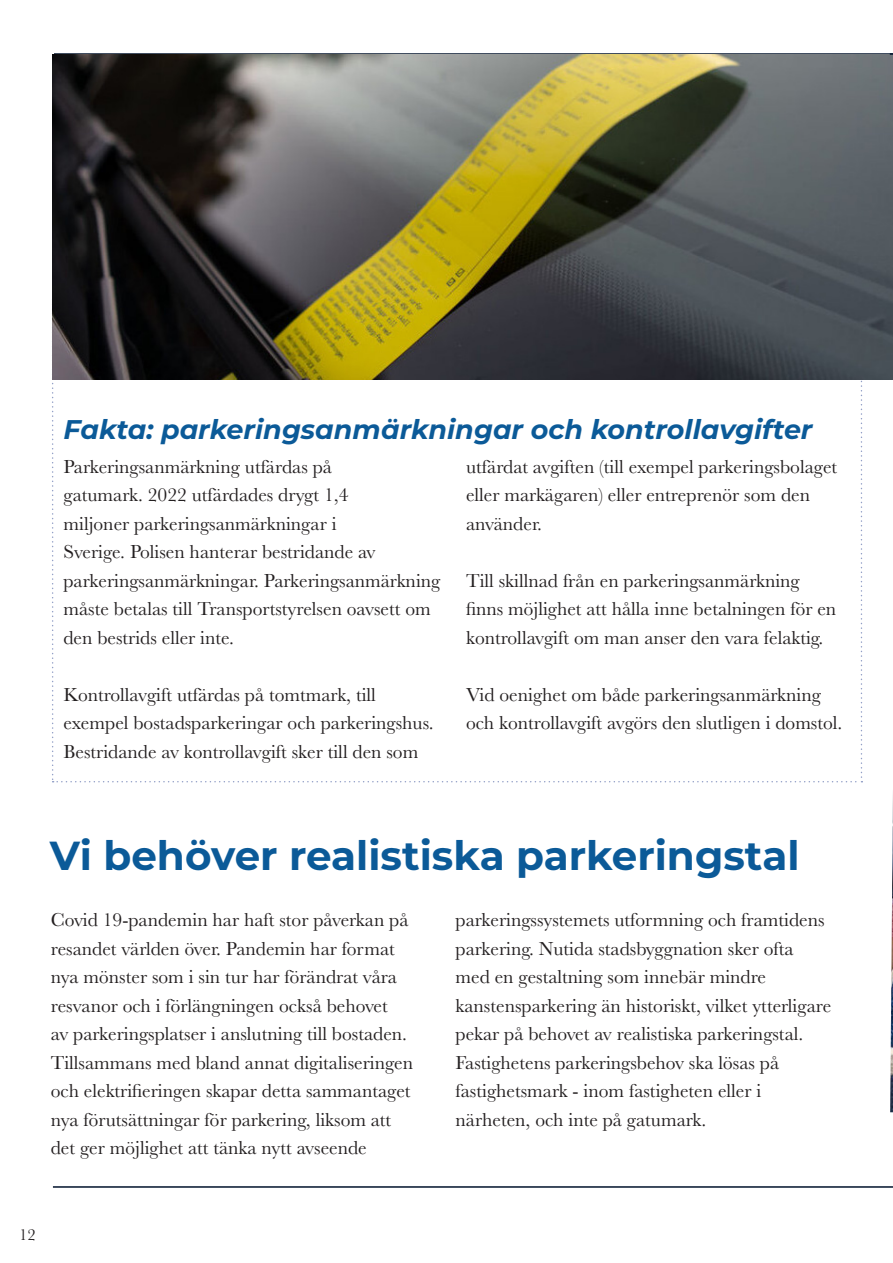
<style>
.page{position:relative;width:893px;height:1263px;background:#fff}
.page>*{position:absolute;margin:0;border:0;box-sizing:border-box;transform-origin:0 0}
.Rubrik_1{font:700 40.5px "Montserrat";color:#0b5a98}
.Rubrik_2{font:italic 700 27px "Montserrat";color:#0b5a98}
.t1{font:19.5px/28.5px "Baskerville";color:#231f20}
.t2{font:16.5px "Baskerville";color:#231f20}
</style>
<div class="page">
<svg style="left:52px;top:379px;width:810px;height:403px"></svg>
<hr style="left:54px;top:53px;width:839px;height:2px;background:#00122b">
<hr style="left:53px;top:1186px;width:840px;height:2px;background:#00122b">
<img style="left:52px;top:54px;width:841px;height:325px">
<img style="left:890px;top:796px;width:3px;height:316px">
<p class="Rubrik_2" style="left:63px;top:409px;width:751px">Fakta: parkeringsanmärkningar och kontrollavgifter</p>
<p class="t1" style="left:63px;top:453px;width:378px">Parkeringsanmärkning utfärdas på<br>gatumark. 2022 utfärdades drygt 1,4<br>miljoner parkeringsanmärkningar i<br>Sverige. Polisen hanterar bestridande av parkeringsanmärkningar. Parkeringsanmärkning måste betalas till Transportstyrelsen oavsett om den bestrids eller inte.</p>
<p class="t1" style="left:466px;top:453px;width:373px">utfärdat avgiften (till exempel parkeringsbolaget eller markägaren) eller entreprenör som den använder.</p>
<p class="t1" style="left:466px;top:567px;width:372px">Till skillnad från en parkeringsanmärkning finns möjlighet att hålla inne betalningen för en kontrollavgift om man anser den vara felaktig.</p>
<p class="t1" style="left:466px;top:681px;width:378px">Vid oenighet om både parkeringsanmärkning och kontrollavgift avgörs den slutligen i domstol.</p>
<p class="t1" style="left:63px;top:681px;width:372px">Kontrollavgift utfärdas på tomtmark, till exempel bostadsparkeringar och parkeringshus.<br>Bestridande av kontrollavgift sker till den som</p>
<p class="Rubrik_1" style="left:50px;top:826px;width:751px">Vi behöver realistiska parkeringstal</p>
<p class="t1" style="left:51px;top:906px;width:364px">Covid 19-pandemin har haft stor påverkan på resandet världen över. Pandemin har format nya mönster som i sin tur har förändrat våra resvanor och i förlängningen också behovet<br>av parkeringsplatser i anslutning till bostaden.<br>Tillsammans med bland annat digitaliseringen och elektrifieringen skapar detta sammantaget nya förutsättningar för parkering, liksom att det ger möjlighet att tänka nytt avseende</p>
<p class="t1" style="left:455px;top:906px;width:377px">parkeringssystemets utformning och framtidens parkering. Nutida stadsbyggnation sker ofta med en gestaltning som innebär mindre kanstensparkering än historiskt, vilket ytterligare pekar på behovet av realistiska parkeringstal.<br>Fastighetens parkeringsbehov ska lösas på fastighetsmark - inom fastigheten eller i närheten, och inte på gatumark.</p>
<p class="t2" style="left:19px;top:1224px;width:18px">12</p>
</div>
